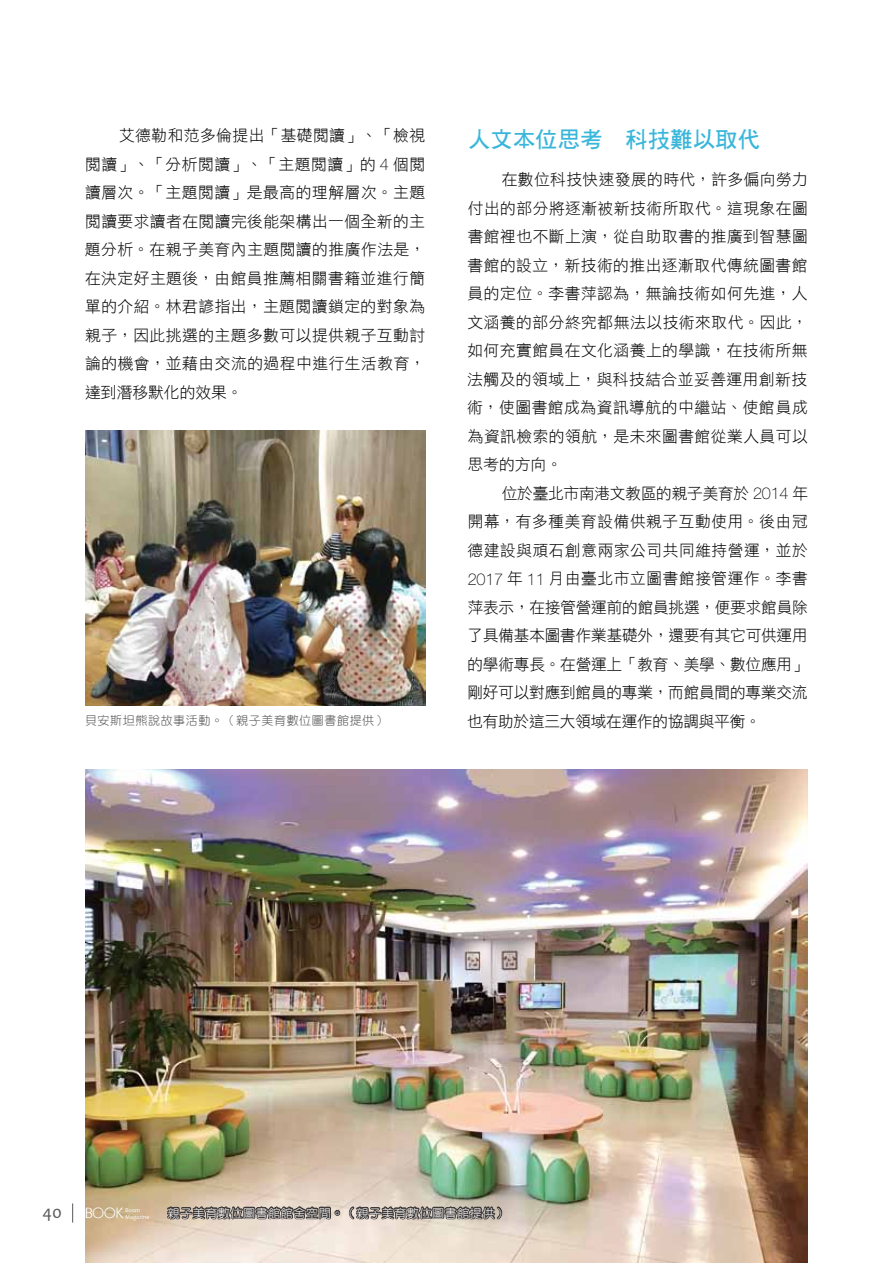
<style>
.page{position:relative;width:893px;height:1263px;background:#fff}
.page>*{position:absolute;margin:0;border:0;box-sizing:border-box;transform-origin:0 0}
.t1{font:22.5px "DF Hei W7 WINP BF";color:#39b6da}
.t2{font:18px "Candara";color:#595757}
.t3{font:15.75px/28.5px "DF Hei W3 WINP BF";color:#000;text-align:justify}
.t4{font:15px "Kabel IT Cby BT";color:#fff;scale:1.1 1}
.t5{font:12px "DF Yuan W3 WIN BF";letter-spacing:.05em;color:#fff}
.t6{font:12px "DF Yuan W3 WIN BF";letter-spacing:.05em;color:#595757}
.t7{font:6px/6.8px "Candara";letter-spacing:-.005em;color:#fff}
.s1{font-family:"Helvetica Neue LT Std";font-weight:100;font-size:16.35px}
</style>
<div class="page">
<img style="left:85px;top:770px;width:723px;height:493px">
<svg style="left:165px;top:1197px;width:339px;height:29px;background:#a99e93"></svg>
<svg style="left:72px;top:1203px;width:1px;height:19px"></svg>
<img style="left:85px;top:430px;width:340px;height:275px">
<p class="t3" style="left:85px;top:121px;width:342px;text-indent:34px">艾德勒和范多倫提出「基礎閱讀」、「檢視閱讀」、「分析閱讀」、「主題閱讀」的 <span class="s1">4</span> 個閱讀層次。「主題閱讀」是最高的理解層次。主題閱讀要求讀者在閱讀完後能架構出一個全新的主題分析。在親子美育內主題閱讀的推廣作法是，在決定好主題後，由館員推薦相關書籍並進行簡單的介紹。林君諺指出，主題閱讀鎖定的對象為親子，因此挑選的主題多數可以提供親子互動討論的機會，並藉由交流的過程中進行生活教育，達到潛移默化的效果。</p>
<h1 class="t1" style="left:468px;top:128px;width:294px">人文本位思考 科技難以取代</h1>
<p class="t3" style="left:467px;top:165px;width:342px;text-indent:35px">在數位科技快速發展的時代，許多偏向勞力付出的部分將逐漸被新技術所取代。這現象在圖書館裡也不斷上演，從自助取書的推廣到智慧圖書館的設立，新技術的推出逐漸取代傳統圖書館員的定位。李書萍認為，無論技術如何先進，人文涵養的部分終究都無法以技術來取代。因此，如何充實館員在文化涵養上的學識，在技術所無法觸及的領域上，與科技結合並妥善運用創新技術，使圖書館成為資訊導航的中繼站、使館員成為資訊檢索的領航，是未來圖書館從業人員可以思考的方向。</p>
<p class="t3" style="left:467px;top:479px;width:342px;text-indent:34px">位於臺北市南港文教區的親子美育於 <span class="s1">2014</span> 年開幕，有多種美育設備供親子互動使用。後由冠德建設與頑石創意兩家公司共同維持營運，並於<span class="s1">2017</span> 年 <span class="s1">11</span> 月由臺北市立圖書館接管運作。李書萍表示，在接管營運前的館員挑選，便要求館員除了具備基本圖書作業基礎外，還要有其它可供運用的學術專長。在營運上「教育、美學、數位應用」剛好可以對應到館員的專業，而館員間的專業交流</p>
<p class="t6" style="left:85px;top:714px;width:303px">貝安斯坦熊說故事活動。（親子美育數位圖書館提供）</p>
<p class="t3" style="left:467px;top:707px;width:295px">也有助於這三大領域在運作的協調與平衡。</p>
<p class="t2" style="left:43px;top:1201px;width:21px">40</p>
<p class="t4" style="left:85px;top:1204px;width:36px">BOOK</p>
<p class="t7" style="left:125px;top:1207px;width:26px">Boom<br>Magazine</p>
<p class="t5" style="left:168px;top:1207px;width:341px">親子美育數位圖書館館舍空間。（親子美育數位圖書館提供）</p>
</div>
